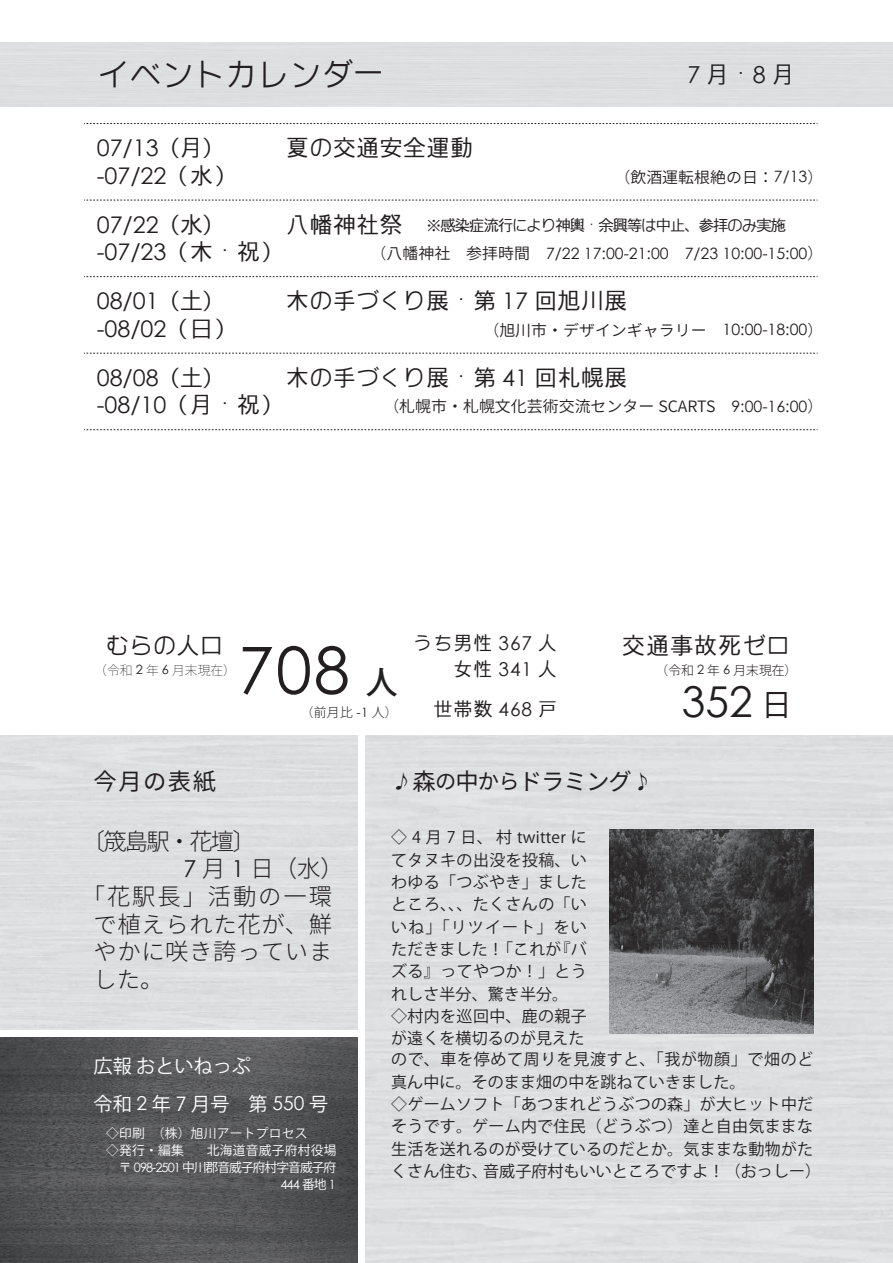
<style>
.page{position:relative;width:893px;height:1263px;background:#fff}
.page>*{position:absolute;margin:0;border:0;box-sizing:border-box;transform-origin:0 0}
.t1{font:64.8px "Century Gothic";color:#231f20}
.t2{font:42.45px "Century Gothic";color:#231f20}
.t3{font:31.95px "Higashi Ome Gothic";color:#231f20}
.t4{font:500 31.95px "Koz Go Pr 6 N";color:#231f20}
.t5{font:30.9px "Koz Go Pr 6 N";color:#231f20}
.t6{font:300 23.4px "Noto Sans CJ Kjp";letter-spacing:.025em;color:#231f20}
.t7{font:23.4px "Higashi Ome Gothic";letter-spacing:.03em;color:#231f20}
.t8{font:23.4px "Noto Sans CJ Kjp";letter-spacing:.01em;color:#231f20}
.t9{font:300 23.4px "Noto Sans CJ Kjp";letter-spacing:.08em;color:#231f20}
.t10{font:22.95px "Century Gothic";color:#231f20}
.t11{font:22.95px "Higashi Ome Gothic";color:#231f20}
.t12{font:19.2px "Koz Go Pr 6 N";color:#fff}
.t13{font:19.2px/25.5px "Higashi Ome Gothic";letter-spacing:.05em;color:#231f20;text-align:right}
.t14{font:15.9px/22.4px "Koz Go Pr 6 N";letter-spacing:.02em;color:#231f20;text-align:right}
.t15{font:15.9px "Koz Go Pr 6 N";letter-spacing:.045em;color:#231f20}
.t16{font:600 15.6px "Noto Sans CJ Kjp";color:#231f20}
.t17{font:15.6px "Century Gothic";color:#231f20}
.t18{font:15.6px "Higashi Ome Gothic";letter-spacing:-.1em;color:#231f20}
.t19{font:12.75px/17px "Koz Go Pr 6 N";letter-spacing:-.075em;color:#fff}
.t20{font:12.75px/17px "Koz Go Pr 6 N";letter-spacing:.02em;color:#fff}
.t21{font:300 12.75px "Koz Go Pr 6 N";color:#231f20}
.t22{font:200 12.75px "Koz Go Pr 6 N";color:#231f20}
.t23{font:12.75px "Century Gothic";color:#fff}
.s1{font-family:"Higashi Ome Gothic"}
.s2{font-family:"Century Gothic"}
.s3{font-weight:300}
.s4{font-family:"Century Gothic";font-weight:400}
.s5{font-size:15.6px}
.s6{font-family:"Noto Sans CJ Kjp";font-weight:300}
.s7{font-size:21.3px}
.s8{font-family:"Koz Go Pr 6 N"}
</style>
<div class="page">
<img style="left:0;top:1037px;width:357px;height:226px">
<svg style="left:84px;top:123px;width:734px;height:1px"></svg>
<svg style="left:84px;top:200px;width:734px;height:1px"></svg>
<svg style="left:84px;top:276px;width:734px;height:1px"></svg>
<svg style="left:84px;top:353px;width:734px;height:1px"></svg>
<svg style="left:84px;top:429px;width:734px;height:1px"></svg>
<div style="left:366px;top:736px;width:527px;height:527px;background:#dedfe1"></div>
<img style="left:609px;top:829px;width:204px;height:204px">
<svg style="left:636px;top:772px;width:12px;height:19px"></svg>
<svg style="left:396px;top:772px;width:13px;height:19px"></svg>
<h3 class="t3" style="left:98px;top:52px;width:289px">イベントカレンダー</h3>
<h3 class="t10" style="left:97px;top:132px;width:129px">07/13<span class="s1">（月）</span></h3>
<h3 class="t10" style="left:97px;top:160px;width:141px">-07/22<span class="s1">（水）</span></h3>
<h3 class="t11" style="left:286px;top:132px;width:189px">夏の交通安全運動</h3>
<h3 class="t7" style="left:687px;top:58px;width:109px"><span class="s2">7</span> 月・<span class="s2">8</span>月</h3>
<p class="t16" style="left:614px;top:168px;width:210px"><span class="s3">（</span>飲酒運転根絶の日：<span class="s4">7/13</span><span class="s3">(</span></p>
<h3 class="t10" style="left:97px;top:208px;width:129px">07/22<span class="s1">（水）</span></h3>
<h3 class="t11" style="left:286px;top:209px;width:157px">八幡神社祭　<span class="s5">※</span></h3>
<p class="t18" style="left:440px;top:215px;width:348px">感染症流行により神輿・余興等は中止、参拝のみ実施</p>
<h3 class="t10" style="left:97px;top:236px;width:188px">-07/23<span class="s1">（木・祝）</span></h3>
<p class="t16" style="left:371px;top:245px;width:161px"><span class="s3">（</span>八幡神社　参拝時間</p>
<p class="t17" style="left:546px;top:242px;width:124px">7/22 17:00-21:00</p>
<p class="t17" style="left:685px;top:242px;width:140px">7/23 10:00-15:00<span class="s6">(</span></p>
<h3 class="t10" style="left:97px;top:285px;width:129px">08/01<span class="s1">（土）</span></h3>
<h3 class="t11" style="left:286px;top:285px;width:343px">木の手づくり展・第 <span class="s2">17</span> 回旭川展</h3>
<h3 class="t10" style="left:97px;top:313px;width:141px">-08/02<span class="s1">（日）</span></h3>
<p class="t16" style="left:483px;top:321px;width:225px"><span class="s3">（</span>旭川市・デザインギャラリー</p>
<p class="t17" style="left:723px;top:319px;width:102px">10:00-18:00<span class="s6">(</span></p>
<h3 class="t10" style="left:97px;top:361px;width:129px">08/08<span class="s1">（土）</span></h3>
<h3 class="t11" style="left:286px;top:362px;width:343px">木の手づくり展・第 <span class="s2">41</span> 回札幌展</h3>
<h3 class="t10" style="left:97px;top:389px;width:188px">-08/10<span class="s1">（月・祝）</span></h3>
<p class="t16" style="left:383px;top:398px;width:334px"><span class="s3">（</span>札幌市・札幌文化芸術交流センター SCARTS</p>
<p class="t17" style="left:731px;top:395px;width:93px">9:00-16:00<span class="s6">(</span></p>
<h3 class="t7" style="left:106px;top:629px;width:118px">むらの人口</h3>
<p class="t22" style="left:94px;top:663px;width:143px">（令和 <span class="s4">2</span> 年 <span class="s4">6</span> 月末現在）</p>
<h1 class="t1" style="left:238px;top:625px;width:113px">708</h1>
<h3 class="t4" style="left:366px;top:664px;width:33px">人</h3>
<p class="t21" style="left:301px;top:705px;width:98px">（前月比 <span class="s4">-1</span> 人(</p>
<p class="t13" style="left:413px;top:630px;width:145px">うち男性 <span class="s2">367</span> 人女性 <span class="s2">341</span> 人</p>
<p class="t13" style="left:433px;top:696px;width:125px">世帯数 <span class="s2">468</span> 戸</p>
<h3 class="t7" style="left:622px;top:629px;width:169px">交通事故死ゼロ</h3>
<p class="t21" style="left:656px;top:663px;width:143px">（令和 <span class="s4">2</span> 年 <span class="s4">6</span> 月末現在(</p>
<h3 class="t5" style="left:761px;top:687px;width:32px">日</h3>
<h2 class="t2" style="left:682px;top:672px;width:72px">352</h2>
<h3 class="t8" style="left:94px;top:768px;width:124px">今月の表紙</h3>
<h3 class="t8" style="left:413px;top:768px;width:221px">森<span class="s7">の</span>中<span class="s7">から</span>ドラミング</h3>
<h3 class="t6" style="left:82px;top:828px;width:175px">〔筬島駅・花壇〔</h3>
<h3 class="t6" style="left:183px;top:856px;width:162px"><span class="s4">7</span> 月 <span class="s4">1</span> 日（水(</h3>
<h3 class="t9" style="left:82px;top:883px;width:252px">「花駅長」活動の一環</h3>
<h3 class="t6" style="left:94px;top:911px;width:240px">で植えられた花が、鮮</h3>
<h3 class="t6" style="left:94px;top:939px;width:240px">やかに咲き誇っていま</h3>
<h3 class="t6" style="left:94px;top:966px;width:72px">した。</h3>
<p class="t12" style="left:94px;top:1055px;width:159px">広報おといねっぷ</p>
<p class="t12" style="left:94px;top:1093px;width:236px">令和 <span class="s2">2</span> 年 7 月号　第 <span class="s2">550</span> 号</p>
<p class="t20" style="left:207px;top:1125px;width:131px;text-indent:-101px">◇印刷　（株）旭川アートプロセス<br>北海道音威子府村役場</p>
<p class="t19" style="left:106px;top:1142px;width:232px">◇発行・編集　<br>　〒 <span class="s2">098-2501</span> 中川郡音威子府村字音威子府</p>
<p class="t23" style="left:281px;top:1175px;width:57px">444 <span class="s8">番地</span> 1</p>
<p class="t14" style="left:391px;top:827px;width:197px">◇ 4 月 7 日、村 twitter にてタヌキの出没を投稿、いわゆる「つぶやき」ましたところ、、、たくさんの「いいね」「リツイート」をい『バ</p>
<p class="t14" style="left:391px;top:938px;width:172px">ただきました！「これが</p>
<p class="t14" style="left:391px;top:960px;width:197px">ズる』ってやつか！」とう</p>
<p class="t14" style="left:391px;top:983px;width:178px">れしさ半分、驚き半分。</p>
<p class="t14" style="left:391px;top:1005px;width:197px">◇村内を巡回中、鹿の親子</p>
<p class="t14" style="left:391px;top:1027px;width:195px">が遠くを横切るのが見えた</p>
<p class="t15" style="left:391px;top:1051px;width:424px">ので、車を停めて周りを見渡すと、「我が物顔」で畑のど</p>
<p class="t14" style="left:391px;top:1071px;width:356px">真ん中に。そのまま畑の中を跳ねていきました。</p>
<p class="t14" style="left:391px;top:1093px;width:423px">◇ゲームソフト「あつまれどうぶつの森」が大ヒット中だ</p>
<p class="t14" style="left:391px;top:1116px;width:423px">そうです。ゲーム内で住民（どうぶつ）達と自由気ままな</p>
<p class="t14" style="left:391px;top:1138px;width:423px">生活を送れるのが受けているのだとか。気ままな動物がた</p>
<p class="t14" style="left:483px;top:1160px;width:340px">音威子府村もいいところですよ！（おっしー(</p>
<p class="t14" style="left:391px;top:1160px;width:98px">くさん住む、</p>
</div>
